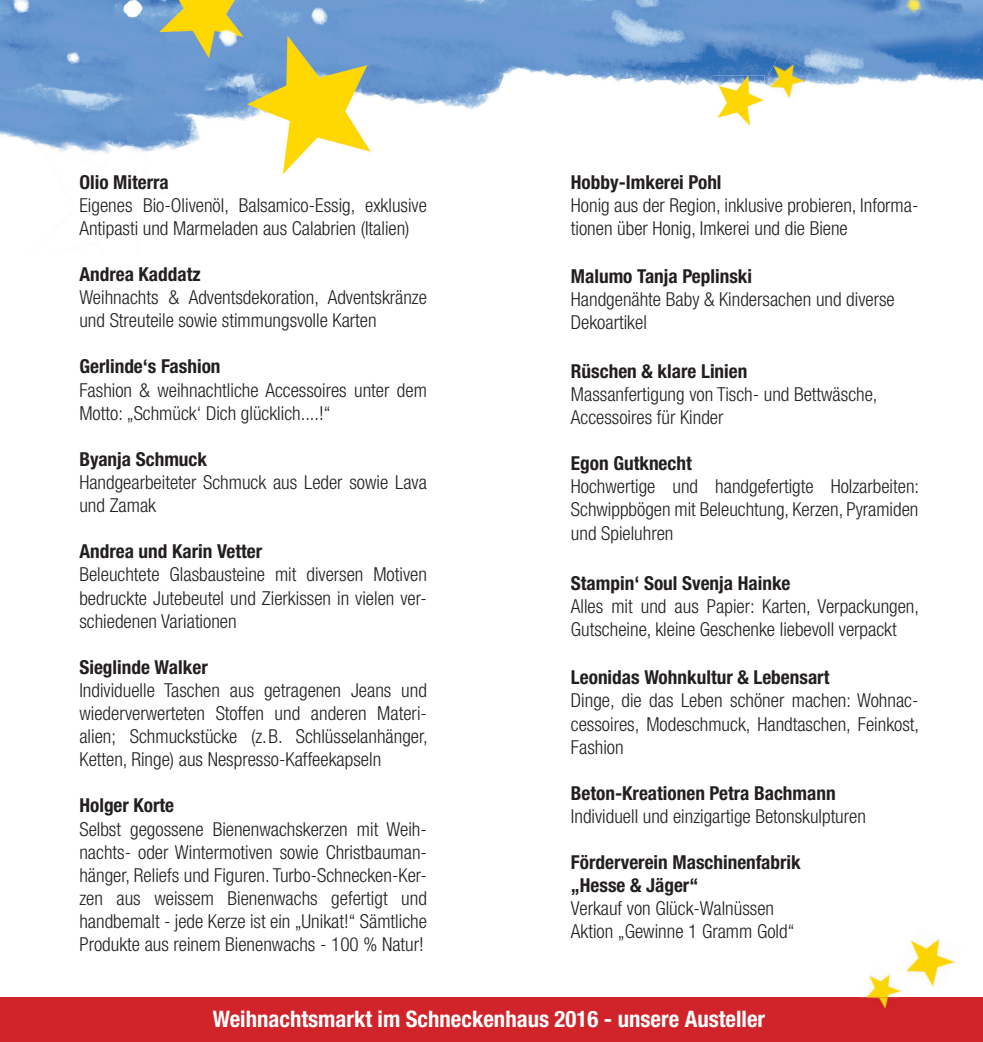
<style>
.page{position:relative;width:983px;height:1042px;background:#fff}
.page>*{position:absolute;margin:0;border:0;box-sizing:border-box;transform-origin:0 0}
.t1{font:700 condensed 22.75px "Helvetica Neue";color:#fff}
.t2{font:300 condensed 19.25px/23.1px "Helvetica Neue";color:#231f20}
.t3{font:700 condensed 19.25px/23.1px "Helvetica Neue";color:#231f20}
</style>
<div class="page">
<img style="left:0;top:0;width:982px;height:243px">
<div style="left:0;top:997px;width:982px;height:45px;background:#d1232a"></div>
<img style="left:866px;top:974px;width:34px;height:23px">
<img style="left:861px;top:997px;width:36px;height:11px">
<img style="left:895px;top:938px;width:60px;height:54px">
<img style="left:713px;top:75px;width:51px;height:50px">
<img style="left:764px;top:54px;width:46px;height:48px">
<p class="t3" style="left:79px;top:170px;width:91px">Olio Miterra</p>
<p class="t2" style="left:79px;top:193px;width:349px">Eigenes Bio-Olivenöl, Balsamico-Essig, exklusive<br>Antipasti und Marmeladen aus Calabrien (Italien)</p>
<p class="t3" style="left:79px;top:262px;width:123px">Andrea Kaddatz</p>
<p class="t2" style="left:79px;top:286px;width:349px">Weihnachts &amp; Adventsdekoration, Adventskränze und Streuteile sowie stimmungsvolle Karten</p>
<p class="t3" style="left:79px;top:355px;width:143px">Gerlinde‘s Fashion</p>
<p class="t2" style="left:79px;top:378px;width:349px">Fashion &amp; weihnachtliche Accessoires unter dem<br>Motto: „Schmück‘ Dich glücklich....!“</p>
<p class="t3" style="left:79px;top:447px;width:129px">Byanja Schmuck</p>
<p class="t2" style="left:79px;top:470px;width:349px">Handgearbeiteter Schmuck aus Leder sowie Lava und Zamak</p>
<p class="t3" style="left:79px;top:540px;width:184px">Andrea und Karin Vetter</p>
<p class="t2" style="left:79px;top:563px;width:349px;text-align:justify">Beleuchtete Glasbausteine mit diversen Motiven bedruckte Jutebeutel und Zierkissen in vielen ver&shy;schiedenen Variationen</p>
<p class="t3" style="left:79px;top:655px;width:130px">Sieglinde Walker</p>
<p class="t2" style="left:79px;top:678px;width:349px;text-align:justify">Individuelle Taschen aus getragenen Jeans und wiederverwerteten Stoffen und anderen Materi&shy;alien; Schmuckstücke (z. B. Schlüsselanhänger, Ketten, Ringe) aus Nespresso-Kaffeekapseln</p>
<p class="t3" style="left:79px;top:794px;width:96px">Holger Korte</p>
<p class="t2" style="left:79px;top:817px;width:349px;text-align:justify">Selbst gegossene Bienenwachskerzen mit Weih&shy;nachts- oder Wintermotiven sowie Christbauman&shy;hänger, Reliefs und Figuren. Turbo-Schnecken-Ker&shy;zen aus weissem Bienenwachs gefertigt und handbemalt - jede Kerze ist ein „Unikat!“ Sämtliche Produkte aus reinem Bienenwachs - 100 % Natur!</p>
<p class="t3" style="left:570px;top:170px;width:152px">Hobby-Imkerei Pohl</p>
<p class="t2" style="left:570px;top:193px;width:349px">Honig aus der Region, inklusive probieren, Informa&shy;tionen über Honig, Imkerei und die Biene</p>
<p class="t3" style="left:570px;top:264px;width:183px">Malumo Tanja Peplinski</p>
<p class="t2" style="left:570px;top:288px;width:325px">Handgenähte Baby &amp; Kindersachen und diverse<br>Dekoartikel</p>
<p class="t3" style="left:570px;top:359px;width:178px">Rüschen &amp; klare Linien</p>
<p class="t2" style="left:570px;top:382px;width:308px">Massanfertigung von Tisch- und Bettwäsche,<br>Accessoires für Kinder</p>
<p class="t3" style="left:570px;top:451px;width:122px">Egon Gutknecht</p>
<p class="t2" style="left:570px;top:474px;width:349px;text-align:justify">Hochwertige und handgefertigte Holzarbeiten:<br>Schwippbögen mit Beleuchtung, Kerzen, Pyramiden und Spieluhren</p>
<p class="t3" style="left:570px;top:571px;width:221px">Stampin‘ Soul Svenja Hainke</p>
<p class="t2" style="left:570px;top:594px;width:349px">Alles mit und aus Papier: Karten, Verpackungen,<br>Gutscheine, kleine Geschenke liebevoll verpackt</p>
<p class="t3" style="left:570px;top:666px;width:260px">Leonidas Wohnkultur &amp; Lebensart</p>
<p class="t2" style="left:570px;top:689px;width:349px;text-align:justify">Dinge, die das Leben schöner machen: Wohnac&shy;cessoires, Modeschmuck, Handtaschen, Feinkost, Fashion</p>
<p class="t3" style="left:570px;top:781px;width:266px">Beton-Kreationen Petra Bachmann</p>
<p class="t2" style="left:570px;top:804px;width:296px">Individuell und einzigartige Betonskulpturen</p>
<p class="t3" style="left:570px;top:850px;width:231px">Förderverein Maschinenfabrik „Hesse &amp; Jäger“</p>
<p class="t2" style="left:570px;top:897px;width:225px">Verkauf von Glück-Walnüssen<br>Aktion „Gewinne 1 Gramm Gold“</p>
<p class="t1" style="left:213px;top:1005px;width:553px">Weihnachtsmarkt im Schneckenhaus 2016 - unsere Austeller</p>
</div>
